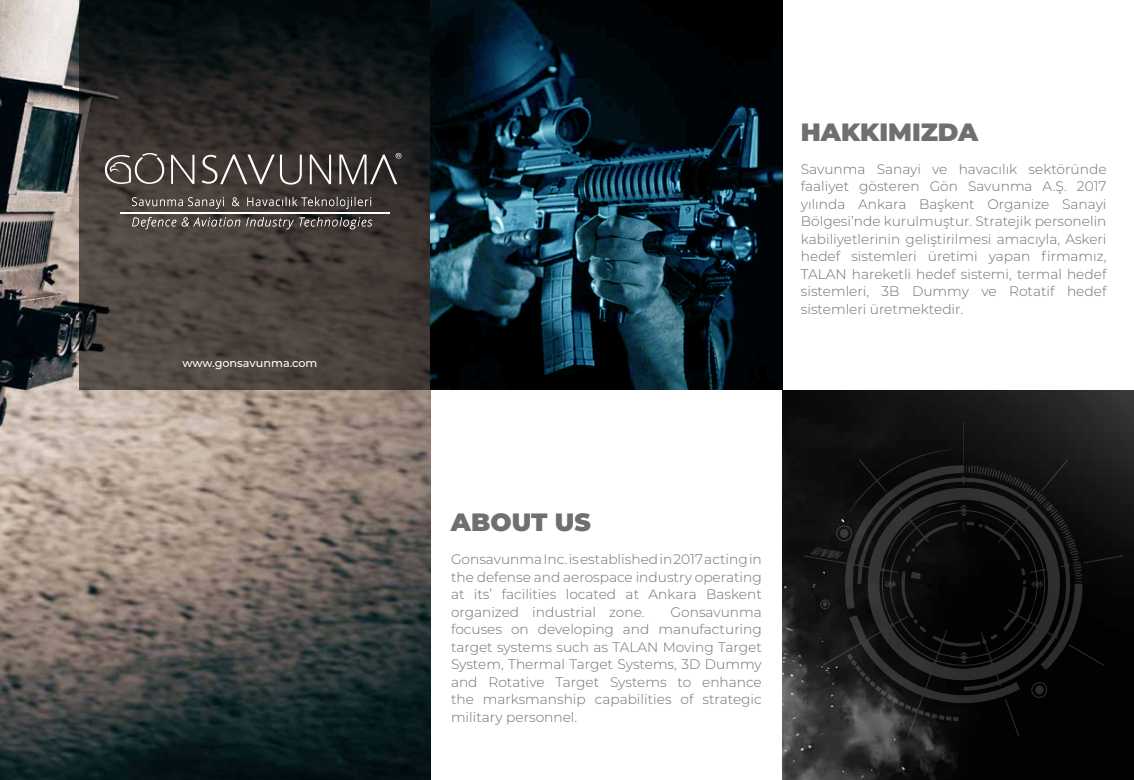
<style>
.page{position:relative;width:1134px;height:780px;background:#fff}
.page>*{position:absolute;margin:0;border:0;box-sizing:border-box;transform-origin:0 0}
.t1{font:900 25px "Montserrat";color:#706f6f}
.t2{font:300 13.75px/17.5px "Montserrat";color:#706f6f;text-align:justify}
.t3{font:500 11.25px "Montserrat";color:#fff}
</style>
<div class="page">
<img style="left:0;top:0;width:431px;height:780px">
<svg style="left:79px;top:0;width:352px;height:390px;background:#33302d"></svg>
<img style="left:782px;top:390px;width:352px;height:390px">
<svg style="left:105px;top:153px;width:59px;height:31px;background:#67605c"></svg>
<svg style="left:171px;top:155px;width:23px;height:29px"></svg>
<svg style="left:202px;top:153px;width:199px;height:31px;background:#5b5552"></svg>
<svg style="left:132px;top:197px;width:239px;height:12px;background:#635c58"></svg>
<svg style="left:132px;top:217px;width:240px;height:12px;background:#635d59"></svg>
<img style="left:120px;top:213px;width:269px;height:1px">
<svg style="left:431px;top:0;width:351px;height:390px;background:#0d2430"></svg>
<svg style="left:804px;top:465px;width:6px;height:271px;background:#1d1d1d"></svg>
<svg style="left:810px;top:422px;width:313px;height:314px;background:#141414"></svg>
<p class="t3" style="left:182px;top:355px;width:136px">www.gonsavunma.com</p>
<h1 class="t1" style="left:801px;top:113px;width:179px">HAKKIMIZDA</h1>
<p class="t2" style="left:801px;top:160px;width:307px">Savunma Sanayi ve havacılık sektöründe faaliyet gösteren Gön Savunma A.Ş. 2017 yılında Ankara Başkent Organize Sanayi Bölgesi’nde kurulmuştur. Stratejik personelin kabiliyetlerinin geliştirilmesi amacıyla, Askeri hedef sistemleri üretimi yapan firmamız, TALAN hareketli hedef sistemi, termal hedef sistemleri, 3B Dummy ve Rotatif hedef sistemleri üretmektedir.</p>
<h1 class="t1" style="left:451px;top:503px;width:141px">ABOUT US</h1>
<p class="t2" style="left:451px;top:550px;width:312px">Gonsavunma Inc. is established in 2017 acting in the defense and aerospace industry operating at its’ facilities located at Ankara Baskent organized industrial zone.</p>
<p class="t2" style="left:451px;top:602px;width:312px;text-indent:220px">Gonsavunma focuses on developing and manufacturing target systems such as TALAN Moving Target System, Thermal Target Systems, 3D Dummy and Rotative Target Systems to enhance the marksmanship capabilities of strategic military personnel.</p>
</div>
